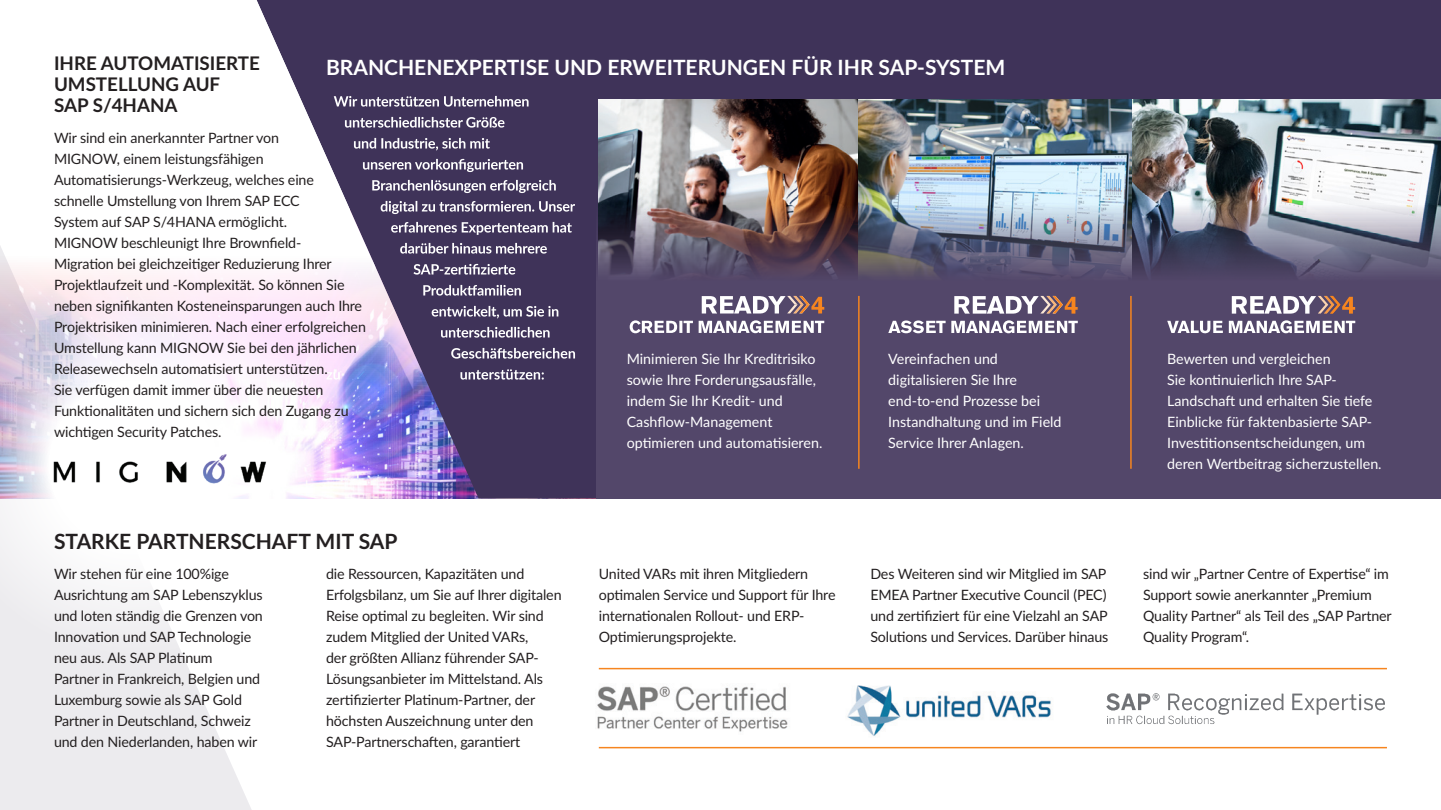
<style>
.page{position:relative;width:1441px;height:810px;background:#fff}
.page>*{position:absolute;margin:0;border:0;box-sizing:border-box;transform-origin:0 0}
.t1{font:700 21px "Lato";color:#fff}
.t2{font:700 21px "Lato";color:#231f20}
.t3{font:700 18.75px/21px "Lato";color:#231f20}
.t4{font:14.25px/21px "Lato";letter-spacing:-.01em;color:#231f20}
.t5{font:14.25px/21px "Lato";color:#fff}
</style>
<div class="page">
<div style="left:326px;top:0;width:1114px;height:499px;background:#3f3359"></div>
<img style="left:1131px;top:100px;width:309px;height:90px">
<svg style="left:256px;top:0;width:209px;height:469px;fill:#3f3359"></svg>
<img style="left:598px;top:100px;width:260px;height:90px">
<img style="left:858px;top:100px;width:273px;height:90px">
<img style="left:847px;top:685px;width:205px;height:51px">
<img style="left:597px;top:686px;width:191px;height:46px">
<img style="left:1106px;top:693px;width:279px;height:32px">
<hr style="left:598px;top:668px;width:788px;height:1px;background:#f6851f">
<hr style="left:598px;top:747px;width:788px;height:1px;background:#f6851f">
<img style="left:596px;top:190px;width:844px;height:309px">
<svg style="left:629px;top:320px;width:195px;height:13px"></svg>
<svg style="left:701px;top:296px;width:123px;height:18px"></svg>
<svg style="left:888px;top:320px;width:189px;height:13px"></svg>
<svg style="left:954px;top:296px;width:123px;height:18px"></svg>
<svg style="left:1167px;top:320px;width:187px;height:13px"></svg>
<svg style="left:1231px;top:296px;width:123px;height:18px"></svg>
<hr style="left:1130px;top:296px;width:1px;height:173px;background:#f6851f">
<hr style="left:858px;top:296px;width:1px;height:173px;background:#f6851f">
<svg style="left:326px;top:369px;width:218px;height:11px"></svg>
<svg style="left:451px;top:348px;width:124px;height:11px"></svg>
<svg style="left:441px;top:327px;width:108px;height:11px"></svg>
<svg style="left:431px;top:306px;width:127px;height:13px"></svg>
<svg style="left:423px;top:285px;width:98px;height:11px"></svg>
<svg style="left:413px;top:264px;width:102px;height:11px"></svg>
<svg style="left:400px;top:243px;width:147px;height:11px"></svg>
<svg style="left:391px;top:222px;width:181px;height:13px"></svg>
<svg style="left:380px;top:201px;width:195px;height:13px"></svg>
<svg style="left:372px;top:180px;width:183px;height:13px"></svg>
<svg style="left:363px;top:159px;width:160px;height:13px"></svg>
<svg style="left:354px;top:138px;width:136px;height:13px"></svg>
<svg style="left:345px;top:117px;width:159px;height:11px"></svg>
<svg style="left:334px;top:96px;width:194px;height:11px"></svg>
<svg style="left:0;top:202px;width:257px;height:608px;fill:#ecebee"></svg>
<svg style="left:0;top:271px;width:326px;height:386px"></svg>
<img style="left:48px;top:451px;width:220px;height:38px">
<h2 class="t3" style="left:54px;top:52px;width:207px">IHRE AUTOMATISIERTE<br>UMSTELLUNG AUF<br>SAP S/4HANA</h2>
<p class="t4" style="left:54px;top:127px;width:313px">Wir sind ein anerkannter Partner von<br>MIGNOW, einem leistungsfähigen Automatisierungs-Werkzeug, welches eine schnelle Umstellung von Ihrem SAP ECC<br>System auf SAP S/4HANA ermöglicht.<br>MIGNOW beschleunigt Ihre Brownfield-<br>Migration bei gleichzeitiger Reduzierung Ihrer Projektlaufzeit und -Komplexität. So können Sie neben signifikanten Kosteneinsparungen auch Ihre Projektrisiken minimieren. Nach einer erfolgreichen Umstellung kann MIGNOW Sie bei den jährlichen Releasewechseln automatisiert unterstützen.<br>Sie verfügen damit immer über die neuesten Funktionalitäten und sichern sich den Zugang zu wichtigen Security Patches.</p>
<h1 class="t1" style="left:326px;top:52px;width:680px">BRANCHENEXPERTISE UND ERWEITERUNGEN FÜR IHR SAP-SYSTEM</h1>
<p class="t5" style="left:626px;top:347px;width:197px">Minimieren Sie Ihr Kreditrisiko sowie Ihre Forderungsausfälle, indem Sie Ihr Kredit- und<br>Cashflow-Management optimieren und automatisieren.</p>
<p class="t5" style="left:888px;top:347px;width:175px">Vereinfachen und digitalisieren Sie Ihre end-to-end Prozesse bei<br>Instandhaltung und im Field<br>Service Ihrer Anlagen.</p>
<p class="t5" style="left:1167px;top:348px;width:216px">Bewerten und vergleichen<br>Sie kontinuierlich Ihre SAP-<br>Landschaft und erhalten Sie tiefe<br>Einblicke für faktenbasierte SAP-<br>Investitionsentscheidungen, um deren Wertbeitrag sicherzustellen.</p>
<h1 class="t2" style="left:54px;top:526px;width:345px">STARKE PARTNERSCHAFT MIT SAP</h1>
<p class="t4" style="left:54px;top:563px;width:210px">Wir stehen für eine 100%ige<br>Ausrichtung am SAP Lebenszyklus und loten ständig die Grenzen von<br>Innovation und SAP Technologie neu aus. Als SAP Platinum<br>Partner in Frankreich, Belgien und<br>Luxemburg sowie als SAP Gold<br>Partner in Deutschland, Schweiz und den Niederlanden, haben wir</p>
<p class="t4" style="left:326px;top:563px;width:237px">die Ressourcen, Kapazitäten und Erfolgsbilanz, um Sie auf Ihrer digitalen Reise optimal zu begleiten. Wir sind zudem Mitglied der United VARs,<br>der größten Allianz führender SAP-Lösungsanbieter im Mittelstand. Als zertifizierter Platinum-Partner, der höchsten Auszeichnung unter den SAP-Partnerschaften, garantiert</p>
<p class="t4" style="left:598px;top:563px;width:238px">United VARs mit ihren Mitgliedern optimalen Service und Support für Ihre internationalen Rollout- und ERP-Optimierungsprojekte.</p>
<p class="t4" style="left:870px;top:563px;width:239px">Des Weiteren sind wir Mitglied im SAP EMEA Partner Executive Council (PEC) und zertifiziert für eine Vielzahl an SAP Solutions und Services. Darüber hinaus</p>
<p class="t4" style="left:1142px;top:563px;width:250px">sind wir „Partner Centre of Expertise“ im Support sowie anerkannter „Premium Quality Partner“ als Teil des „SAP Partner Quality Program“.</p>
</div>
